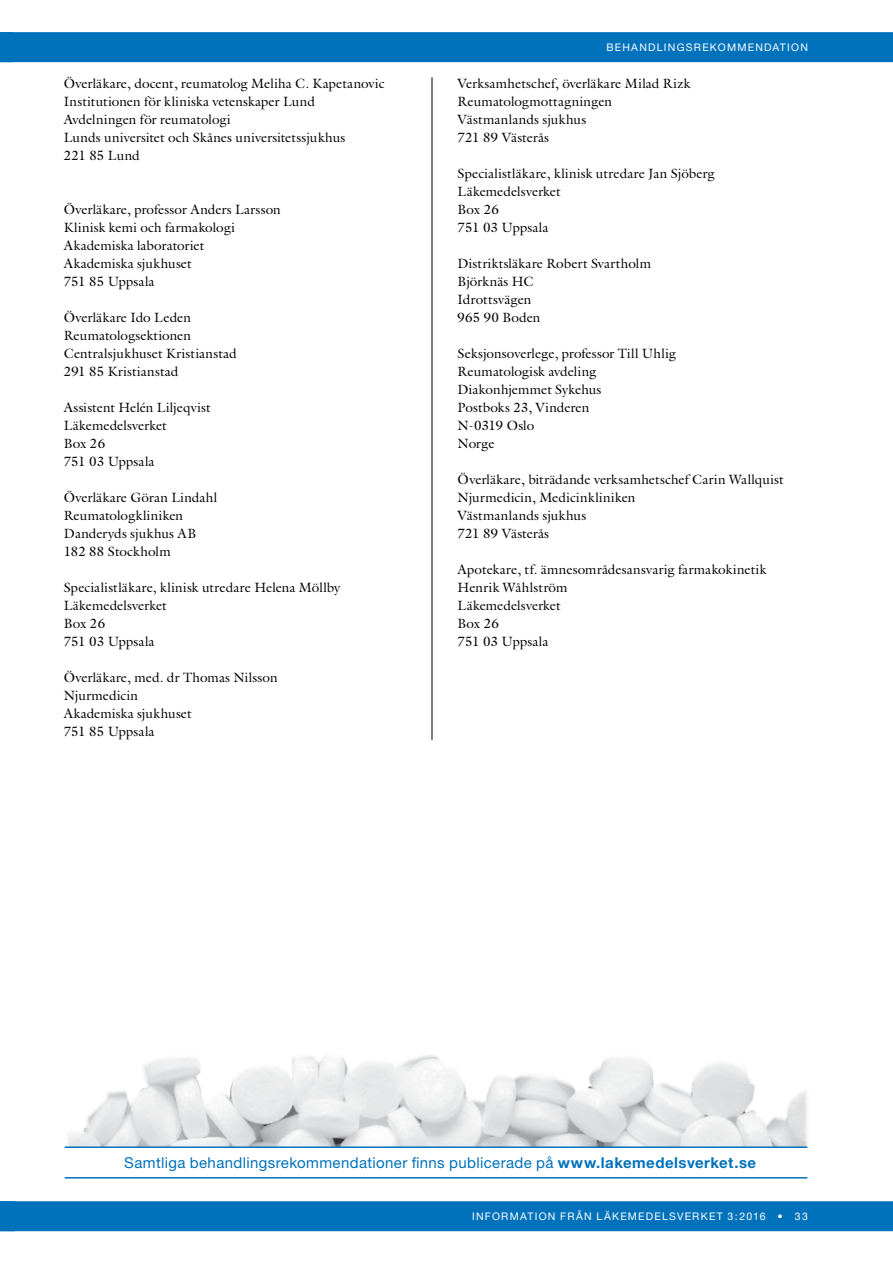
<style>
.page{position:relative;width:893px;height:1263px;background:#fff}
.page>*{position:absolute;margin:0;border:0;box-sizing:border-box;transform-origin:0 0}
.t1{font:15px "Helvetica Neue";letter-spacing:.025em;color:#0072bc}
.t2{font:13.5px/18px "Galliard LT";letter-spacing:.005em;color:#000}
.t3{font:10.5px "Helvetica Neue";letter-spacing:.115em;color:#fff}
.s1{font-weight:700}
</style>
<div class="page">
<div style="left:0;top:1201px;width:893px;height:30px;background:#0072bc"></div>
<div style="left:0;top:32px;width:893px;height:30px;background:#0072bc"></div>
<img style="left:64px;top:1055px;width:744px;height:93px">
<hr style="left:65px;top:1177px;width:742px;height:1px;background:#0072bc">
<hr style="left:65px;top:1146px;width:742px;height:2px;background:#0072bc">
<hr style="left:432px;top:77px;width:1px;height:663px;background:#000">
<p class="t2" style="left:64px;top:74px;width:322px">Överläkare, docent, reumatolog Meliha C. Kapetanovic Institutionen för kliniska vetenskaper Lund Avdelningen för reumatologi<br>Lunds universitet och Skånes universitetssjukhus<br>221 85 Lund</p>
<p class="t2" style="left:64px;top:200px;width:218px">Överläkare, professor Anders Larsson<br>Klinisk kemi och farmakologi<br>Akademiska laboratoriet<br>Akademiska sjukhuset<br>751 85 Uppsala</p>
<p class="t2" style="left:64px;top:308px;width:174px">Överläkare Ido Leden<br>Reumatologsektionen<br>Centralsjukhuset Kristianstad<br>291 85 Kristianstad</p>
<p class="t2" style="left:64px;top:398px;width:148px">Assistent Helén Liljeqvist<br>Läkemedelsverket<br>Box 26<br>751 03 Uppsala</p>
<p class="t2" style="left:64px;top:488px;width:155px">Överläkare Göran Lindahl<br>Reumatologkliniken<br>Danderyds sjukhus AB<br>182 88 Stockholm</p>
<p class="t2" style="left:64px;top:578px;width:278px">Specialistläkare, klinisk utredare Helena Möllby<br>Läkemedelsverket<br>Box 26<br>751 03 Uppsala</p>
<p class="t2" style="left:64px;top:668px;width:215px">Överläkare, med. dr Thomas Nilsson<br>Njurmedicin<br>Akademiska sjukhuset<br>751 85 Uppsala</p>
<p class="t3" style="left:606px;top:41px;width:203px">BEHANDLINGSREKOMMENDATION</p>
<p class="t2" style="left:458px;top:74px;width:234px">Verksamhetschef, överläkare Milad Rizk<br>Reumatologmottagningen<br>Västmanlands sjukhus<br>721 89 Västerås</p>
<p class="t2" style="left:458px;top:164px;width:259px">Specialistläkare, klinisk utredare Jan Sjöberg<br>Läkemedelsverket<br>Box 26<br>751 03 Uppsala</p>
<p class="t2" style="left:458px;top:254px;width:195px">Distriktsläkare Robert Svartholm<br>Björknäs HC<br>Idrottsvägen<br>965 90 Boden</p>
<p class="t2" style="left:458px;top:344px;width:220px">Seksjonsoverlege, professor Till Uhlig<br>Reumatologisk avdeling<br>Diakonhjemmet Sykehus<br>Postboks 23, Vinderen<br>N-0319 Oslo<br>Norge</p>
<p class="t2" style="left:458px;top:470px;width:328px">Överläkare, biträdande verksamhetschef Carin Wallquist<br>Njurmedicin, Medicinkliniken<br>Västmanlands sjukhus<br>721 89 Västerås</p>
<p class="t2" style="left:458px;top:560px;width:310px">Apotekare, tf. ämnesområdesansvarig farmakokinetik<br>Henrik Wåhlström<br>Läkemedelsverket<br>Box 26<br>751 03 Uppsala</p>
<p class="t1" style="left:124px;top:1154px;width:633px">Samtliga behandlingsrekommendationer finns publicerade på <span class="s1">www.lakemedelsverket.se</span></p>
<p class="t3" style="left:472px;top:1210px;width:337px">INFORMATION FRÅN LÄKEMEDELSVERKET 3:2016 • 33</p>
</div>
